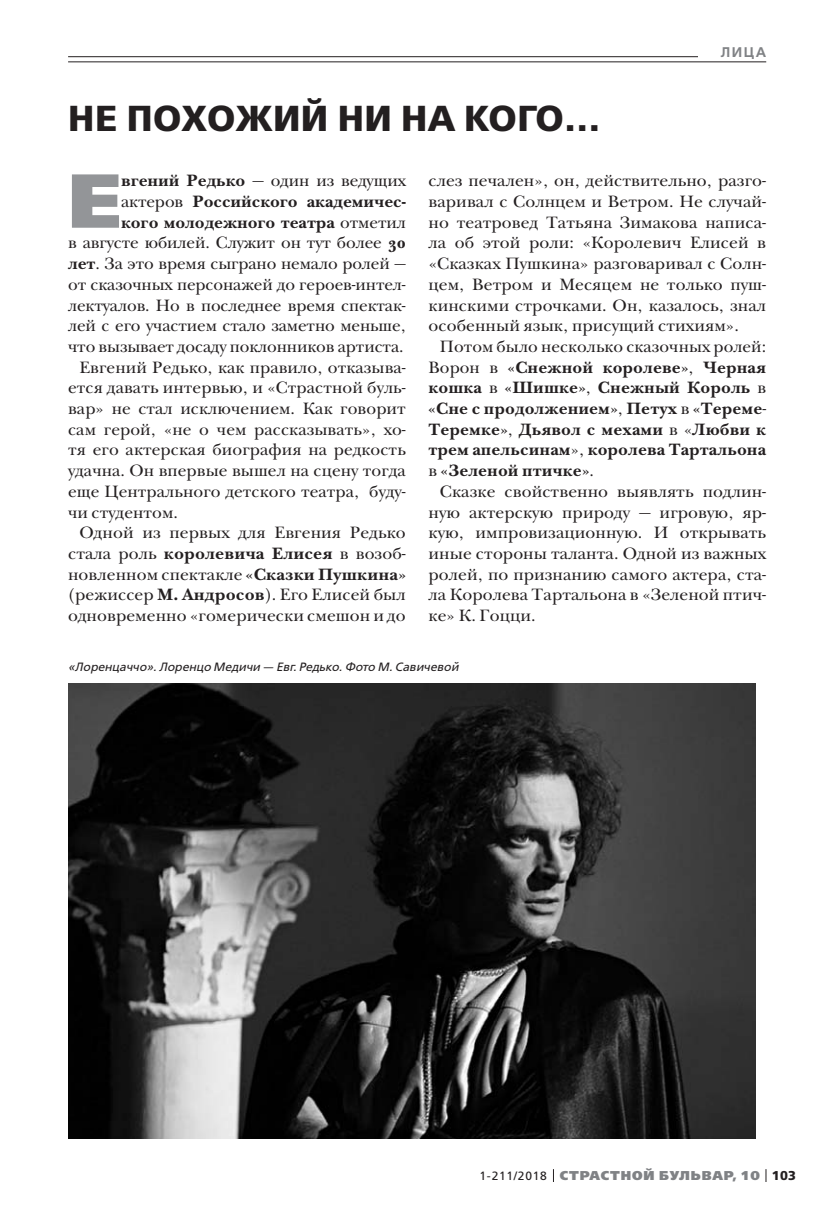
<style>
.page{position:relative;width:823px;height:1219px;background:#fff}
.page>*{position:absolute;margin:0;border:0;box-sizing:border-box;transform-origin:0 0}
.t1{font:800 76.2px "Free Set";color:#939598}
.t2{font:700 36px "Free Set";letter-spacing:.01em;color:#231f20}
.t3{font:17px/20.8px "New Baskerville ITC";letter-spacing:.005em;color:#231f20;text-align:justify}
.t4{font:700 17px/20.8px "New Baskerville ITC";letter-spacing:.005em;color:#231f20;text-align:justify}
.t5{font:600 14px "Free Set";color:#808285}
.t6{font:800 12.8px "Free Set";letter-spacing:.07em;color:#808285}
.t7{font:italic 12px "Free Set";color:#231f20}
.s1{font-weight:700}
.s2{font-weight:400}
.s3{font-weight:400;font-size:12px;color:#231f20}
.s4{font-weight:700;color:#231f20}
</style>
<div class="page">
<svg style="left:765px;top:1169px;width:1px;height:13px"></svg>
<hr style="left:68px;top:56px;width:697px;height:1px;background:#231f20">
<div style="left:697px;top:41px;width:68px;height:21px;background:#fff"></div>
<hr style="left:68px;top:62px;width:697px;height:1px;background:#231f20">
<img style="left:68px;top:683px;width:687px;height:456px">
<h2 class="t2" style="left:68px;top:101px;width:533px">НЕ ПОХОЖИЙ НИ НА КОГО…</h2>
<p class="t5" style="left:720px;top:45px;width:47px">ЛИЦА</p>
<h1 class="t1" style="left:68px;top:164px;width:55px">Е</h1>
<p class="t3" style="left:121px;top:172px;width:286px"><span class="s1">вгений Редько</span> — один из ведущих</p>
<p class="t3" style="left:428px;top:172px;width:339px">слез печален», он, действительно, разго&shy;варивал с Солнцем и Ветром. Не случай&shy;но театровед Татьяна Зимакова написа&shy;ла об этой роли: «Королевич Елисей в «Сказках Пушкина» разговаривал с Солн&shy;цем, Ветром и Месяцем не только пуш&shy;кинскими строчками. Он, казалось, знал особенный язык, присущий стихиям».</p>
<p class="t4" style="left:428px;top:338px;width:339px;text-indent:11px"><span class="s2">Потом было несколько сказочных ролей:<br>Ворон в</span> «Снежной королеве»<span class="s2">,</span> Черная кошка <span class="s2">в</span> «Шишке»<span class="s2">,</span> Снежный Король <span class="s2">в </span>«Сне с продолжением»<span class="s2">,</span> Петух <span class="s2">в</span> «Тереме<span class="s2">-</span>Теремке»<span class="s2">,</span> Дьявол с мехами <span class="s2">в «</span>Любви к трем апельсинам<span class="s2">»,</span> королева Тартальона <span class="s2">в</span> «Зеленой птичке»<span class="s2">.</span></p>
<p class="t3" style="left:428px;top:482px;width:339px;text-indent:11px">Сказке свойственно выявлять подлин&shy;ную актерскую природу — игровую, яр&shy;кую, импровизационную. И открывать иные стороны таланта. Одной из важных ролей, по признанию самого актера, ста&shy;ла Королева Тартальона в «Зеленой птич&shy;ке» К. Гоцци.</p>
<p class="t7" style="left:68px;top:661px;width:392px">«Лоренцаччо». Лоренцо Медичи — Евг. Редько. Фото М. Савичевой</p>
<p class="t4" style="left:121px;top:193px;width:286px"><span class="s2">актеров</span> Российского академичес-</p>
<p class="t4" style="left:121px;top:213px;width:286px">кого молодежного театра <span class="s2">отметил</span></p>
<p class="t3" style="left:68px;top:234px;width:339px">в августе юбилей. Служит он тут более <span class="s1">30</span></p>
<p class="t3" style="left:68px;top:255px;width:339px"><span class="s1">лет</span>. За это время сыграно немало ролей —</p>
<p class="t3" style="left:68px;top:275px;width:339px">от сказочных персонажей до героев-интел-</p>
<p class="t3" style="left:68px;top:296px;width:339px">лектуалов. Но в последнее время спектак-</p>
<p class="t3" style="left:68px;top:317px;width:339px">лей с его участием стало заметно меньше,</p>
<p class="t3" style="left:68px;top:338px;width:337px">что вызывает досаду поклонников артиста.</p>
<p class="t3" style="left:79px;top:358px;width:327px">Евгений Редько, как правило, отказыва-</p>
<p class="t3" style="left:68px;top:379px;width:339px">ется давать интервью, и «Страстной буль-</p>
<p class="t3" style="left:68px;top:400px;width:339px">вар» не стал исключением. Как говорит</p>
<p class="t3" style="left:68px;top:420px;width:339px">сам герой, «не о чем рассказывать», хо-</p>
<p class="t3" style="left:68px;top:441px;width:339px">тя его актерская биография на редкость</p>
<p class="t3" style="left:68px;top:462px;width:339px">удачна. Он впервые вышел на сцену тогда</p>
<p class="t3" style="left:68px;top:482px;width:339px">еще Центрального детского театра, буду-</p>
<p class="t3" style="left:68px;top:503px;width:111px">чи студентом.</p>
<p class="t3" style="left:79px;top:524px;width:327px">Одной из первых для Евгения Редько</p>
<p class="t3" style="left:68px;top:545px;width:339px">стала роль <span class="s1">королевича Елисея</span> в возоб-</p>
<p class="t3" style="left:68px;top:565px;width:339px">новленном спектакле <span class="s1">«Сказки Пушкина»</span></p>
<p class="t3" style="left:68px;top:586px;width:339px">(режиссер <span class="s1">М. Андросов</span>). Его Елисей был</p>
<p class="t3" style="left:68px;top:607px;width:339px">одновременно «гомерически смешон и до</p>
<p class="t6" style="left:479px;top:1169px;width:318px"><span class="s3">1-211/2018</span> СТРАСТНОЙ БУЛЬВАР, 10 <span class="s4">103</span></p>
</div>
